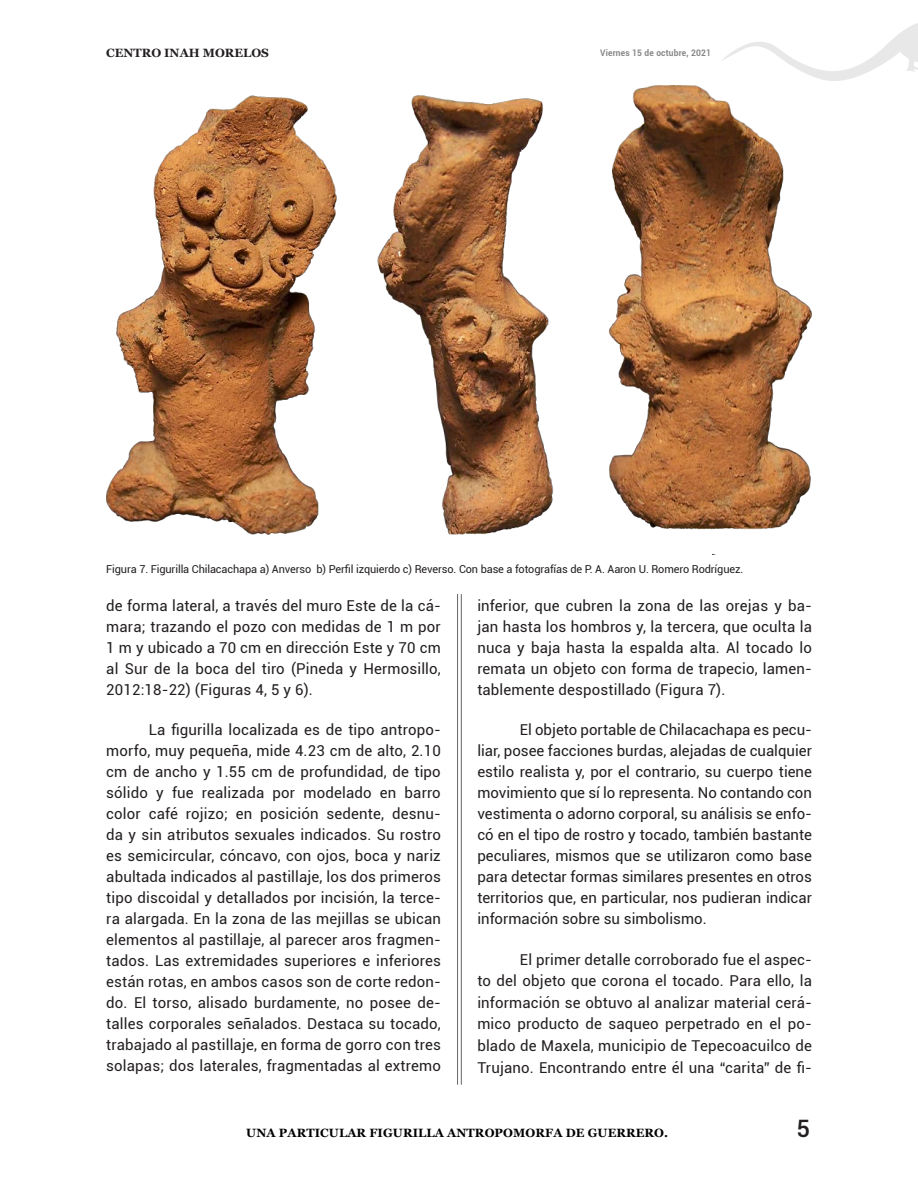
<style>
.page{position:relative;width:918px;height:1188px;background:#fff}
.page>*{position:absolute;margin:0;border:0;box-sizing:border-box;transform-origin:0 0}
.t1{font:500 24px "Roboto";color:#231f20}
.TEXTO_COMPLETO{font:15px/21px "Roboto";letter-spacing:.01em;color:#231f20;text-align:justify}
.t2{font:700 12px "Georgia";letter-spacing:.01em;color:#000001}
.t3{font:700 12px "Georgia";color:#231f20}
.t4{font:10.95px "Roboto";letter-spacing:-.01em;color:#231f20}
.t5{font:700 9px "Roboto";letter-spacing:.02em;color:#878787;scale:.94 1}
</style>
<div class="page">
<hr style="left:461px;top:81px;width:1px;height:1004px;background:#000001">
<hr style="left:457px;top:81px;width:1px;height:1004px;background:#000001">
<svg style="left:721px;top:23px;width:197px;height:58px"></svg>
<img style="left:106px;top:85px;width:706px;height:469px">
<p class="t3" style="left:106px;top:45px;width:164px">CENTRO INAH MORELOS</p>
<p class="t5" style="left:600px;top:47px;width:119px">Viernes 15 de octubre, 2021</p>
<p class="t4" style="left:106px;top:562px;width:639px">Figura 7. Figurilla Chilacachapa a) Anverso b) Perfil izquierdo c) Reverso. Con base a fotografías de P. A. Aaron U. Romero Rodríguez.</p>
<p class="TEXTO_COMPLETO" style="left:106px;top:594px;width:336px">de forma lateral, a través del muro Este de la cá&shy;mara; trazando el pozo con medidas de 1 m por 1 m y ubicado a 70 cm en dirección Este y 70 cm al Sur de la boca del tiro (Pineda y Hermosillo, 2012:18-22) (Figuras 4, 5 y 6).</p>
<p class="TEXTO_COMPLETO" style="left:106px;top:718px;width:336px;text-indent:43px">La figurilla localizada es de tipo antropo&shy;morfo, muy pequeña, mide 4.23 cm de alto, 2.10 cm de ancho y 1.55 cm de profundidad, de tipo sólido y fue realizada por modelado en barro color café rojizo; en posición sedente, desnu&shy;da y sin atributos sexuales indicados. Su rostro es semicircular, cóncavo, con ojos, boca y nariz abultada indicados al pastillaje, los dos primeros tipo discoidal y detallados por incisión, la terce&shy;ra alargada. En la zona de las mejillas se ubican elementos al pastillaje, al parecer aros fragmen&shy;tados. Las extremidades superiores e inferiores están rotas, en ambos casos son de corte redon&shy;do. El torso, alisado burdamente, no posee de&shy;talles corporales señalados. Destaca su tocado, trabajado al pastillaje, en forma de gorro con tres solapas; dos laterales, fragmentadas al extremo</p>
<p class="TEXTO_COMPLETO" style="left:477px;top:594px;width:336px">inferior, que cubren la zona de las orejas y ba&shy;jan hasta los hombros y, la tercera, que oculta la nuca y baja hasta la espalda alta. Al tocado lo remata un objeto con forma de trapecio, lamen&shy;tablemente despostillado (Figura 7).</p>
<p class="TEXTO_COMPLETO" style="left:477px;top:718px;width:336px;text-indent:43px">El objeto portable de Chilacachapa es pecu&shy;liar, posee facciones burdas, alejadas de cualquier estilo realista y, por el contrario, su cuerpo tiene movimiento que sí lo representa. No contando con vestimenta o adorno corporal, su análisis se enfo&shy;có en el tipo de rostro y tocado, también bastante peculiares, mismos que se utilizaron como base para detectar formas similares presentes en otros territorios que, en particular, nos pudieran indicar información sobre su simbolismo.</p>
<p class="TEXTO_COMPLETO" style="left:477px;top:948px;width:336px;line-height:21.6px;text-indent:43px">El primer detalle corroborado fue el aspec&shy;to del objeto que corona el tocado. Para ello, la información se obtuvo al analizar material cerá&shy;mico producto de saqueo perpetrado en el po&shy;blado de Maxela, municipio de Tepecoacuilco de Trujano. Encontrando entre él una “carita” de fi-</p>
<p class="t2" style="left:246px;top:1125px;width:423px">UNA PARTICULAR FIGURILLA ANTROPOMORFA DE GUERRERO.</p>
<h1 class="t1" style="left:796px;top:1112px;width:15px">5</h1>
</div>
